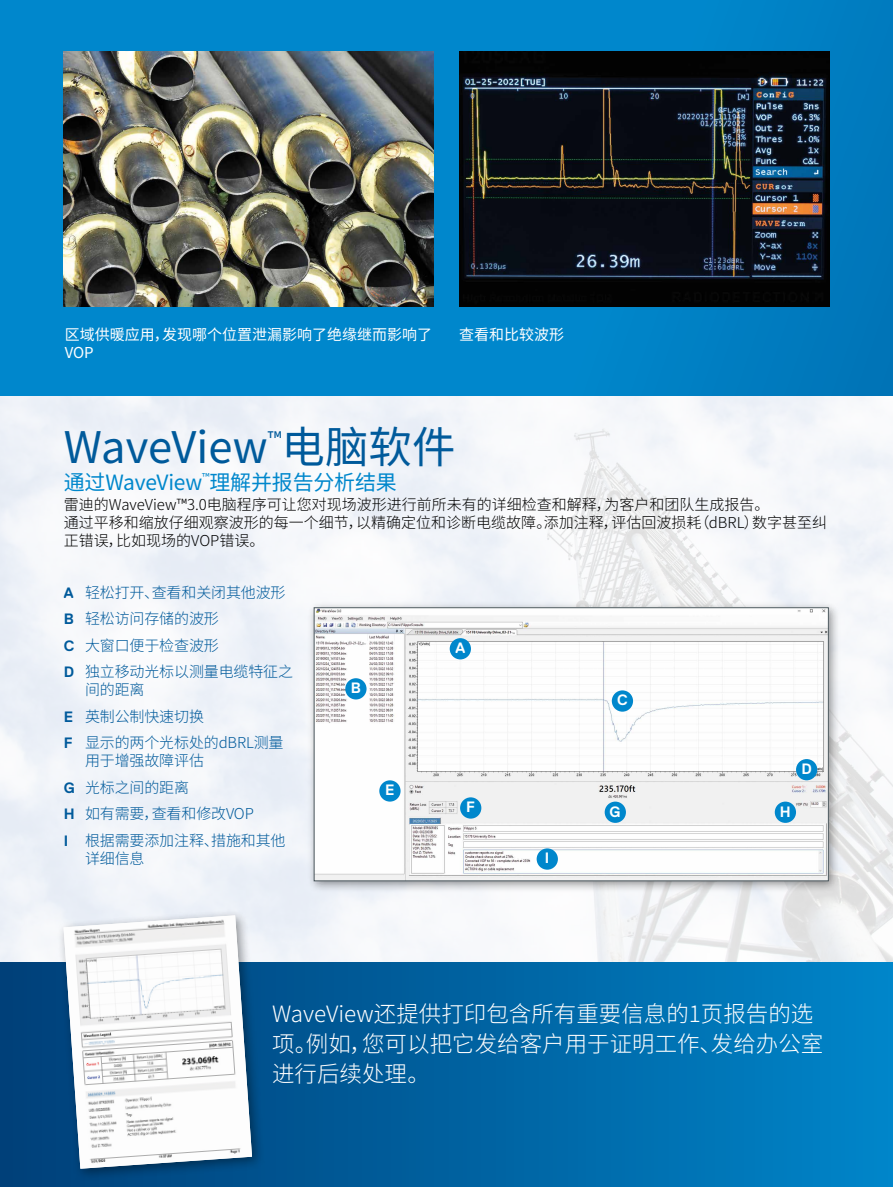
<style>
.page{position:relative;width:893px;height:1187px;background:#fff}
.page>*{position:absolute;margin:0;border:0;box-sizing:border-box;transform-origin:0 0}
.t1{font:43.5px "Source Han Sans SC";color:#005a9b}
.t2{font:300 22.5px/30px "Source Han Sans SC";color:#fff}
.t3{font:21px "Source Han Sans SC";letter-spacing:-.01em;color:#0087cc}
.t4{font:19.5px "Source Han Sans SC";color:#005a9b}
.t5{font:300 15px/26.5px "Source Han Sans SC";letter-spacing:-.01em;color:#005a9b}
.t6{font:300 15px/18px "Source Han Sans SC";color:#000}
.t7{font:15px "Source Han Sans SC";color:#fff}
.t8{font:700 15px "Replica Std";color:#fff}
.s1{font-family:"Replica Std";font-weight:700}
</style>
<div class="page">
<img style="left:0;top:395px;width:893px;height:567px">
<div style="left:0;top:962px;width:893px;height:224px;background:linear-gradient(to right,#003e77,#0084c8)"></div>
<div style="left:0;top:0;width:893px;height:395px;background:linear-gradient(to right,#018acf,#007dc0)"></div>
<img style="left:459px;top:51px;width:370px;height:255px">
<img style="left:64px;top:51px;width:370px;height:255px">
<div style="left:57px;top:908px;width:208px;height:273px;background:#000;opacity:.4"></div>
<img style="left:64px;top:915px;width:188px;height:253px">
<div style="left:308px;top:601px;width:533px;height:292px;background:#000;opacity:.4"></div>
<img style="left:316px;top:609px;width:511px;height:270px">
<div style="left:314px;top:607px;width:515px;height:274px;border:1px solid #4a565c"></div>
<div style="left:612px;top:690px;width:21px;height:21px;background:#0087cc;border-radius:50%"></div>
<div style="left:796px;top:759px;width:21px;height:21px;background:#0087cc;border-radius:50%"></div>
<div style="left:775px;top:801px;width:21px;height:21px;background:#0087cc;border-radius:50%"></div>
<div style="left:605px;top:801px;width:21px;height:21px;background:#0087cc;border-radius:50%"></div>
<div style="left:537px;top:848px;width:21px;height:21px;background:#0087cc;border-radius:50%"></div>
<div style="left:460px;top:797px;width:21px;height:21px;background:#0087cc;border-radius:50%"></div>
<div style="left:379px;top:780px;width:22px;height:21px;background:#0087cc;border-radius:50%"></div>
<div style="left:345px;top:678px;width:22px;height:21px;background:#0087cc;border-radius:50%"></div>
<div style="left:450px;top:638px;width:21px;height:21px;background:#0087cc;border-radius:50%"></div>
<p class="t7" style="left:65px;top:325px;width:369px">区域供暖应用，发现哪个位置泄漏影响了绝缘继而影响了</p>
<p class="t7" style="left:459px;top:325px;width:106px">查看和比较波形</p>
<p class="t7" style="left:65px;top:343px;width:31px">VOP</p>
<h1 class="t1" style="left:64px;top:422px;width:393px">WaveView 电脑软件</h1>
<h3 class="t4" style="left:268px;top:428px;width:15px">™</h3>
<h3 class="t3" style="left:64px;top:470px;width:335px">通过WaveView<sup>™</sup>理解并报告分析结果</h3>
<p class="t6" style="left:64px;top:496px;width:765px">雷迪的WaveView™3.0电脑程序可让您对现场波形进行前所未有的详细检查和解释，为客户和团队生成报告。<br>通过平移和缩放仔细观察波形的每一个细节，以精确定位和诊断电缆故障。添加注释，评估回波损耗（dBRL）数字甚至纠正错误，比如现场的VOP错误。</p>
<p class="t5" style="left:64px;top:579px;width:231px"><span class="s1">A</span> 轻松打开、查看和关闭其他波形<br><span class="s1">B</span> 轻松访问存储的波形<br><span class="s1">C</span> 大窗口便于检查波形<br><span class="s1">D</span> 独立移动光标以测量电缆特征之</p>
<p class="t5" style="left:64px;top:676px;width:221px;text-indent:21px">间的距离<br><span class="s1">E</span> 英制公制快速切换<br><span class="s1">F</span> 显示的两个光标处的dBRL测量</p>
<p class="t5" style="left:64px;top:747px;width:223px;text-indent:21px">用于增强故障评估<br><span class="s1">G</span> 光标之间的距离<br><span class="s1">H</span> 如有需要，查看和修改VOP<br><span class="s1">I</span> 根据需要添加注释、措施和其他</p>
<p class="t5" style="left:85px;top:845px;width:61px">详细信息</p>
<p class="t8" style="left:351px;top:679px;width:12px">B</p>
<p class="t8" style="left:385px;top:781px;width:11px">E</p>
<p class="t8" style="left:455px;top:639px;width:11px">A</p>
<p class="t8" style="left:466px;top:798px;width:10px">F</p>
<p class="t8" style="left:545px;top:849px;width:6px">I</p>
<p class="t8" style="left:617px;top:691px;width:12px">C</p>
<p class="t8" style="left:610px;top:803px;width:13px">G</p>
<p class="t8" style="left:780px;top:803px;width:12px">H</p>
<p class="t8" style="left:801px;top:760px;width:12px">D</p>
<h2 class="t2" style="left:272px;top:999px;width:553px">WaveView还提供打印包含所有重要信息的1页报告的选项。例如，您可以把它发给客户用于证明工作、发给办公室进行后续处理。</h2>
</div>
